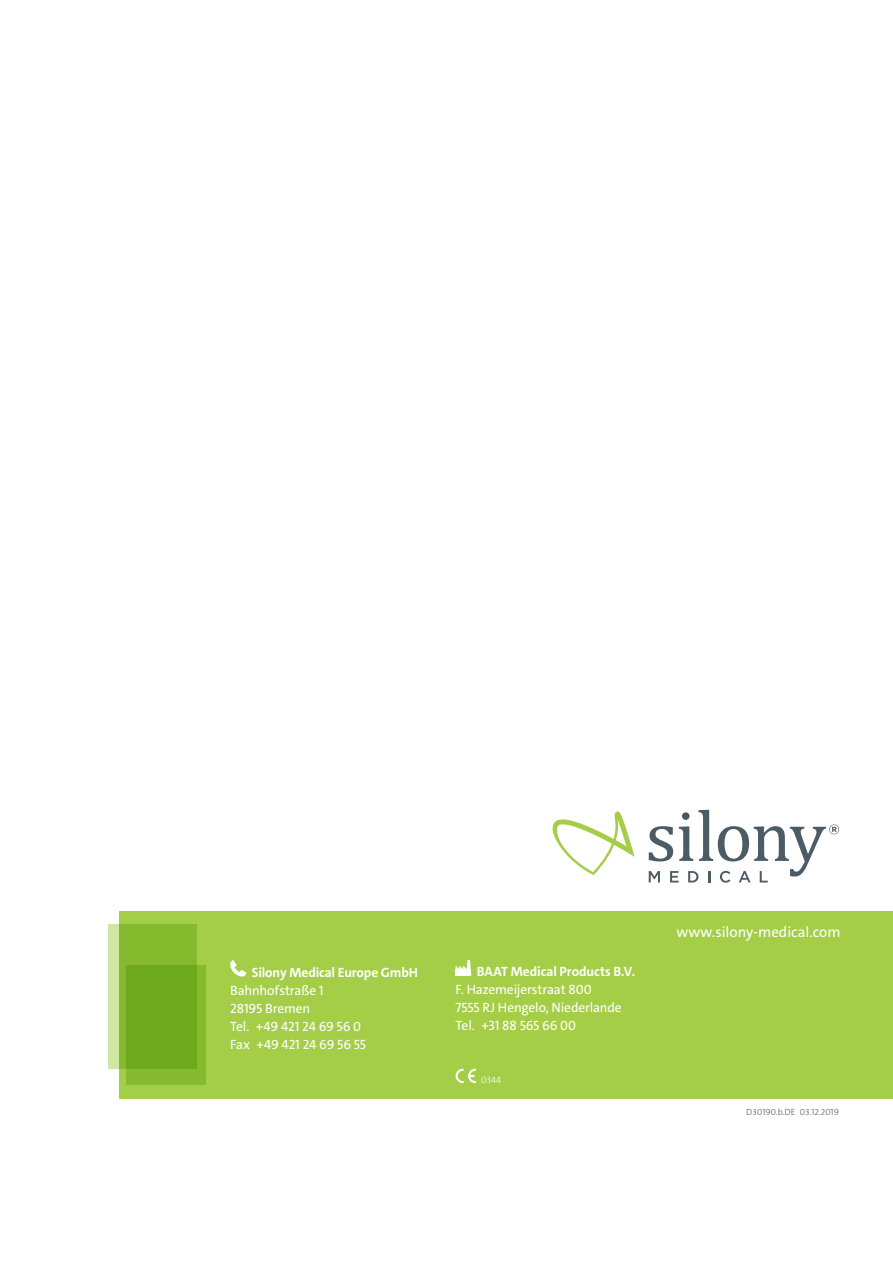
<style>
.page{position:relative;width:893px;height:1263px;background:#fff}
.page>*{position:absolute;margin:0;border:0;box-sizing:border-box;transform-origin:0 0}
.t1{font:15px "The Sans C4 s";color:#fff}
.t2{font:13.5px/18px "The Sans C4 s";letter-spacing:-.01em;color:#fff}
.t3{font:700 13.5px "The Sans C4 s";letter-spacing:-.01em;color:#fff}
.t4{font:300 9.3px "The Sans C4 s";color:#fff}
.t5{font:300 9px "The Sans Caps";color:#4c5c65}
.s1{font-family:"The Sans C4 s"}
</style>
<div class="page">
<svg style="left:553px;top:811px;width:82px;height:64px"></svg>
<svg style="left:649px;top:810px;width:190px;height:73px"></svg>
<div style="left:119px;top:911px;width:774px;height:187px;background:#a4ce48"></div>
<svg style="left:108px;top:924px;width:88px;height:145px;background:#9bc64f"></svg>
<svg style="left:126px;top:966px;width:80px;height:119px;background:#73ab20"></svg>
<svg style="left:230px;top:960px;width:17px;height:16px"></svg>
<svg style="left:456px;top:960px;width:15px;height:16px"></svg>
<div style="left:456px;top:969px;width:13px;height:7px;background:#fff"></div>
<svg style="left:456px;top:1069px;width:20px;height:14px"></svg>
<p class="t3" style="left:252px;top:963px;width:168px">Silony Medical Europe GmbH</p>
<p class="t2" style="left:230px;top:981px;width:137px">Bahnhofstraße 1<br>28195 Bremen<br>Tel. +49 421 24 69 56 0<br>Fax +49 421 24 69 56 55</p>
<p class="t3" style="left:477px;top:962px;width:160px">BAAT Medical Products B.V.</p>
<p class="t2" style="left:456px;top:980px;width:168px">F. Hazemeijerstraat 800<br>7555 RJ Hengelo, Niederlande<br>Tel. +31 88 565 66 00</p>
<p class="t4" style="left:481px;top:1074px;width:22px">0344</p>
<p class="t1" style="left:676px;top:922px;width:165px">www.silony-medical.com</p>
<p class="t5" style="left:746px;top:1105px;width:94px"><span class="s1">D</span>30190<span class="s1">.b.DE</span> 03.12.2019</p>
</div>
